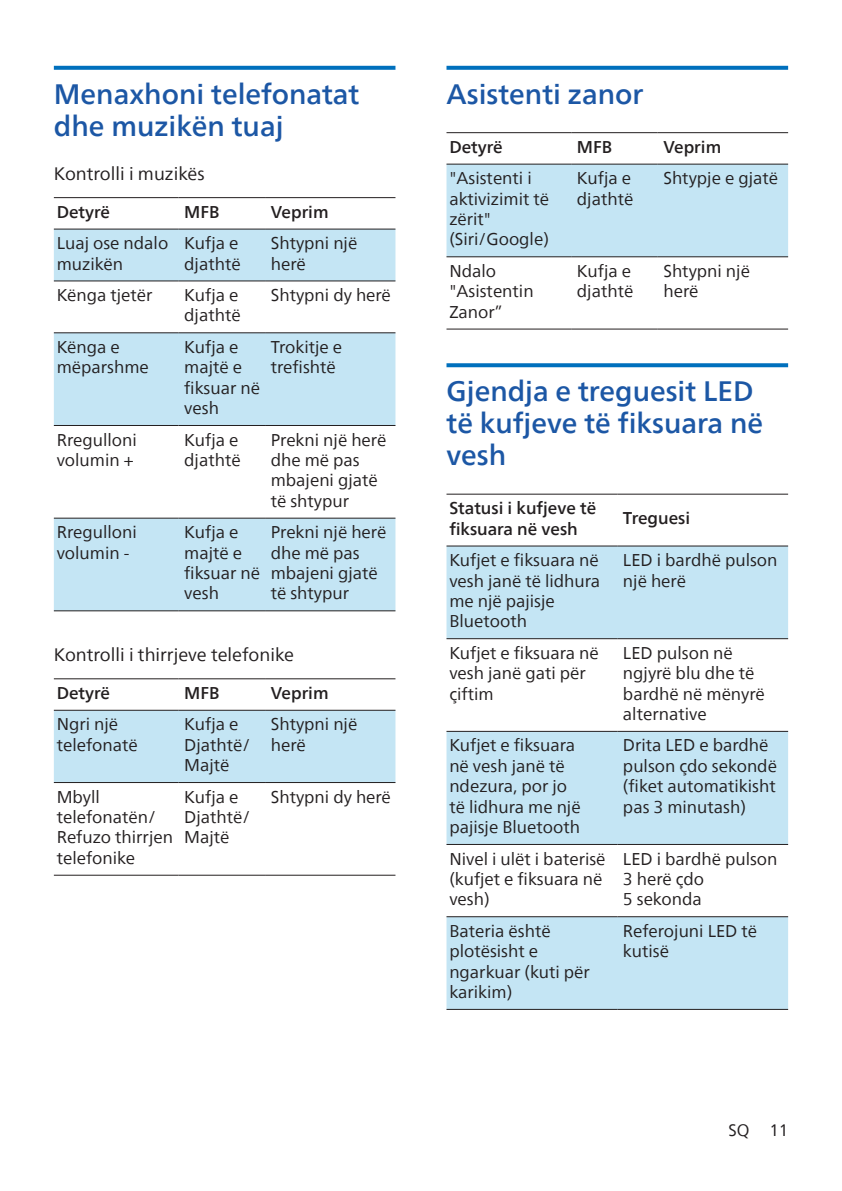
<style>
.page{position:relative;width:842px;height:1191px;background:#fff}
.page>*{position:absolute;margin:0;border:0;box-sizing:border-box;transform-origin:0 0}
.heading2{font:500 28px/32px "Neue Frutiger World";color:#1c57a5}
.Body_Text__0{font:18px "Neue Frutiger World";color:#231f20}
.Body_Text{font:17px/20.4px "Neue Frutiger World";color:#231f20}
.Body_Text-2{font:500 17px/20.4px "Neue Frutiger World";color:#231f20}
.t1{font:16.4px "Neue Frutiger World";color:#231f20}
</style>
<div class="page">
<svg style="left:54px;top:66px;width:341px;height:4px"></svg>
<svg style="left:54px;top:230px;width:341px;height:380px;fill:#c4e5f4"></svg>
<svg style="left:54px;top:426px;width:341px;height:91px"></svg>
<hr style="left:54px;top:197px;width:125px;height:1px;background:#231f20">
<hr style="left:179px;top:197px;width:86px;height:1px;background:#231f20">
<hr style="left:265px;top:197px;width:130px;height:1px;background:#231f20">
<hr style="left:54px;top:229px;width:125px;height:1px;background:#231f20">
<hr style="left:179px;top:229px;width:86px;height:1px;background:#231f20">
<hr style="left:265px;top:229px;width:130px;height:1px;background:#231f20">
<hr style="left:54px;top:280px;width:125px;height:1px;background:#231f20">
<hr style="left:179px;top:280px;width:86px;height:1px;background:#231f20">
<hr style="left:265px;top:280px;width:130px;height:1px;background:#231f20">
<hr style="left:54px;top:332px;width:125px;height:1px;background:#231f20">
<hr style="left:179px;top:332px;width:86px;height:1px;background:#231f20">
<hr style="left:265px;top:332px;width:130px;height:1px;background:#231f20">
<hr style="left:54px;top:425px;width:125px;height:1px;background:#231f20">
<hr style="left:179px;top:425px;width:86px;height:1px;background:#231f20">
<hr style="left:265px;top:425px;width:130px;height:1px;background:#231f20">
<hr style="left:54px;top:517px;width:125px;height:1px;background:#231f20">
<hr style="left:179px;top:517px;width:86px;height:1px;background:#231f20">
<hr style="left:265px;top:517px;width:130px;height:1px;background:#231f20">
<hr style="left:54px;top:610px;width:125px;height:1px;background:#231f20">
<hr style="left:179px;top:610px;width:86px;height:1px;background:#231f20">
<hr style="left:265px;top:610px;width:130px;height:1px;background:#231f20">
<div style="left:54px;top:711px;width:341px;height:71px;background:#c4e5f4"></div>
<hr style="left:54px;top:678px;width:125px;height:1px;background:#231f20">
<hr style="left:179px;top:678px;width:86px;height:1px;background:#231f20">
<hr style="left:265px;top:678px;width:130px;height:1px;background:#231f20">
<hr style="left:54px;top:710px;width:125px;height:1px;background:#231f20">
<hr style="left:179px;top:710px;width:86px;height:1px;background:#231f20">
<hr style="left:265px;top:710px;width:130px;height:1px;background:#231f20">
<hr style="left:54px;top:782px;width:125px;height:1px;background:#231f20">
<hr style="left:179px;top:782px;width:86px;height:1px;background:#231f20">
<hr style="left:265px;top:782px;width:130px;height:1px;background:#231f20">
<hr style="left:54px;top:874px;width:125px;height:1px;background:#231f20">
<hr style="left:179px;top:874px;width:86px;height:1px;background:#231f20">
<hr style="left:265px;top:874px;width:130px;height:1px;background:#231f20">
<svg style="left:446px;top:66px;width:342px;height:4px"></svg>
<svg style="left:446px;top:363px;width:342px;height:4px"></svg>
<div style="left:446px;top:165px;width:342px;height:91px;background:#c4e5f4"></div>
<hr style="left:446px;top:132px;width:125px;height:1px;background:#231f20">
<hr style="left:571px;top:132px;width:87px;height:1px;background:#231f20">
<hr style="left:658px;top:132px;width:130px;height:1px;background:#231f20">
<hr style="left:446px;top:164px;width:125px;height:1px;background:#231f20">
<hr style="left:571px;top:164px;width:87px;height:1px;background:#231f20">
<hr style="left:658px;top:164px;width:130px;height:1px;background:#231f20">
<hr style="left:446px;top:256px;width:125px;height:1px;background:#231f20">
<hr style="left:571px;top:256px;width:87px;height:1px;background:#231f20">
<hr style="left:658px;top:256px;width:130px;height:1px;background:#231f20">
<hr style="left:446px;top:328px;width:125px;height:1px;background:#231f20">
<hr style="left:571px;top:328px;width:87px;height:1px;background:#231f20">
<hr style="left:658px;top:328px;width:130px;height:1px;background:#231f20">
<svg style="left:446px;top:546px;width:342px;height:463px;fill:#c4e5f4"></svg>
<svg style="left:446px;top:845px;width:342px;height:71px"></svg>
<hr style="left:446px;top:493px;width:171px;height:1px;background:#231f20">
<hr style="left:617px;top:493px;width:171px;height:1px;background:#231f20">
<hr style="left:446px;top:545px;width:171px;height:1px;background:#231f20">
<hr style="left:617px;top:545px;width:171px;height:1px;background:#231f20">
<hr style="left:446px;top:638px;width:171px;height:1px;background:#231f20">
<hr style="left:617px;top:638px;width:171px;height:1px;background:#231f20">
<hr style="left:446px;top:731px;width:171px;height:1px;background:#231f20">
<hr style="left:617px;top:731px;width:171px;height:1px;background:#231f20">
<hr style="left:446px;top:844px;width:171px;height:1px;background:#231f20">
<hr style="left:617px;top:844px;width:171px;height:1px;background:#231f20">
<hr style="left:446px;top:916px;width:171px;height:1px;background:#231f20">
<hr style="left:617px;top:916px;width:171px;height:1px;background:#231f20">
<hr style="left:446px;top:1009px;width:171px;height:1px;background:#231f20">
<hr style="left:617px;top:1009px;width:171px;height:1px;background:#231f20">
<p class="heading2" style="left:54px;top:78px;width:307px">Menaxhoni telefonatat dhe muzikën tuaj</p>
<p class="Body_Text__0" style="left:54px;top:160px;width:152px">Kontrolli i muzikës</p>
<p class="Body_Text-2" style="left:57px;top:202px;width:55px">Detyrë</p>
<p class="Body_Text-2" style="left:184px;top:202px;width:37px">MFB</p>
<p class="Body_Text-2" style="left:271px;top:202px;width:59px">Veprim</p>
<p class="Body_Text" style="left:57px;top:233px;width:113px">Luaj ose ndalo muzikën</p>
<p class="Body_Text" style="left:184px;top:233px;width:58px">Kufja e djathtë</p>
<p class="Body_Text" style="left:271px;top:233px;width:88px">Shtypni një herë</p>
<p class="Body_Text" style="left:57px;top:285px;width:97px">Kënga tjetër</p>
<p class="Body_Text" style="left:184px;top:285px;width:58px">Kufja e djathtë</p>
<p class="Body_Text" style="left:271px;top:285px;width:122px">Shtypni dy herë</p>
<p class="Body_Text" style="left:57px;top:337px;width:94px">Kënga e mëparshme</p>
<p class="Body_Text" style="left:184px;top:337px;width:77px">Kufja e majtë e fiksuar në vesh</p>
<p class="Body_Text" style="left:271px;top:337px;width:73px">Trokitje e trefishtë</p>
<p class="Body_Text" style="left:57px;top:430px;width:82px">Rregulloni volumin +</p>
<p class="Body_Text" style="left:184px;top:430px;width:58px">Kufja e djathtë</p>
<p class="Body_Text" style="left:271px;top:430px;width:117px">Prekni një herë dhe më pas mbajeni gjatë të shtypur</p>
<p class="Body_Text" style="left:57px;top:522px;width:82px">Rregulloni volumin -</p>
<p class="Body_Text" style="left:184px;top:522px;width:77px">Kufja e majtë e fiksuar në vesh</p>
<p class="Body_Text" style="left:271px;top:522px;width:117px">Prekni një herë dhe më pas mbajeni gjatë të shtypur</p>
<p class="Body_Text__0" style="left:54px;top:641px;width:242px">Kontrolli i thirrjeve telefonike</p>
<p class="Body_Text-2" style="left:57px;top:683px;width:55px">Detyrë</p>
<p class="Body_Text-2" style="left:184px;top:683px;width:37px">MFB</p>
<p class="Body_Text-2" style="left:271px;top:683px;width:59px">Veprim</p>
<p class="Body_Text" style="left:57px;top:714px;width:83px">Ngri një telefonatë</p>
<p class="Body_Text" style="left:184px;top:714px;width:68px">Kufja e<br>Djathtë/<br>Majtë</p>
<p class="Body_Text" style="left:271px;top:714px;width:88px">Shtypni një herë</p>
<p class="Body_Text" style="left:57px;top:786px;width:118px">Mbyll telefonatën/<br>Refuzo thirrjen telefonike</p>
<p class="Body_Text" style="left:184px;top:786px;width:68px">Kufja e<br>Djathtë/<br>Majtë</p>
<p class="Body_Text" style="left:271px;top:786px;width:122px">Shtypni dy herë</p>
<p class="heading2" style="left:446px;top:78px;width:198px">Asistenti zanor</p>
<p class="Body_Text-2" style="left:449px;top:137px;width:55px">Detyrë</p>
<p class="Body_Text-2" style="left:577px;top:137px;width:37px">MFB</p>
<p class="Body_Text-2" style="left:663px;top:137px;width:59px">Veprim</p>
<p class="Body_Text" style="left:449px;top:168px;width:101px">"Asistenti i aktivizimit të zërit" (Siri/Google)</p>
<p class="Body_Text" style="left:577px;top:168px;width:58px">Kufja e djathtë</p>
<p class="Body_Text" style="left:663px;top:168px;width:116px">Shtypje e gjatë</p>
<p class="Body_Text" style="left:449px;top:261px;width:86px">Ndalo "Asistentin<br>Zanor”</p>
<p class="Body_Text" style="left:577px;top:261px;width:58px">Kufja e djathtë</p>
<p class="Body_Text" style="left:663px;top:261px;width:88px">Shtypni një herë</p>
<p class="heading2" style="left:446px;top:375px;width:318px">Gjendja e treguesit LED të kufjeve të fiksuara në vesh</p>
<p class="Body_Text-2" style="left:449px;top:498px;width:148px">Statusi i kufjeve të fiksuara në vesh</p>
<p class="Body_Text-2" style="left:623px;top:508px;width:69px">Treguesi</p>
<p class="Body_Text" style="left:449px;top:550px;width:152px">Kufjet e fiksuara në vesh janë të lidhura me një pajisje<br>Bluetooth</p>
<p class="Body_Text" style="left:623px;top:550px;width:156px">LED i bardhë pulson një herë</p>
<p class="Body_Text" style="left:449px;top:643px;width:151px">Kufjet e fiksuara në vesh janë gati për çiftim</p>
<p class="Body_Text" style="left:623px;top:643px;width:143px">LED pulson në ngjyrë blu dhe të bardhë në mënyrë alternative</p>
<p class="Body_Text" style="left:449px;top:735px;width:133px">Kufjet e fiksuara në vesh janë të ndezura, por jo të lidhura me një pajisje Bluetooth</p>
<p class="Body_Text" style="left:623px;top:735px;width:156px">Drita LED e bardhë pulson çdo sekondë (fiket automatikisht pas 3 minutash)</p>
<p class="Body_Text" style="left:449px;top:848px;width:158px">Nivel i ulët i baterisë (kufjet e fiksuara në vesh)</p>
<p class="Body_Text" style="left:623px;top:848px;width:156px">LED i bardhë pulson<br>3 herë çdo<br>5 sekonda</p>
<p class="Body_Text" style="left:449px;top:921px;width:142px">Bateria është plotësisht e ngarkuar (kuti për karikim)</p>
<p class="Body_Text" style="left:623px;top:921px;width:136px">Referojuni LED të kutisë</p>
<p class="t1" style="left:728px;top:1117px;width:61px">SQ 11</p>
</div>
